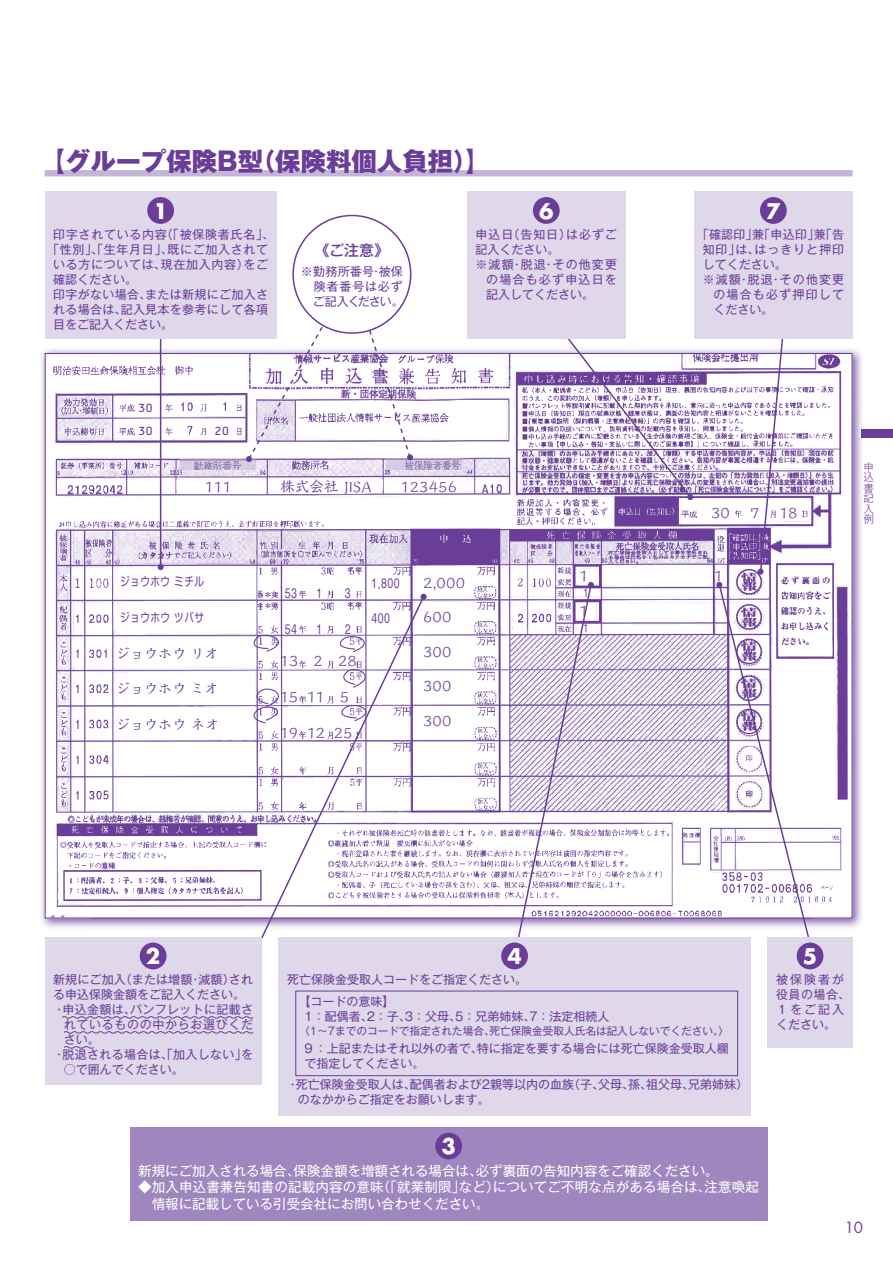
<style>
.page{position:relative;width:893px;height:1263px;background:#fff}
.page>*{position:absolute;margin:0;border:0;box-sizing:border-box;transform-origin:0 0}
.t1{font:800 25.5px "Gothic MB101 Pro";letter-spacing:-.005em;color:#6a3d98}
.t2{font:700 21px "Futura Std";color:#fff}
.t3{font:15px "Musashi Std";letter-spacing:-.055em;color:#6a3d98}
.t4{font:15px "Musashi Std";letter-spacing:-.035em;color:#6a3d98}
.t5{font:500 15px "Gothic MB101 Pro";color:#6a3d98}
.t6{font:15px "Futura Std";color:#6a3d98}
.t7{font:13.5px/16.5px "Gothic MB101 Pro";color:#fff}
.t8{font:12px/15px "Gothic MB101 Pro";letter-spacing:.01em;color:#6a3d98}
.t9{font:12px "Gothic MB101 Pro";letter-spacing:.055em;color:#6a3d98}
.t10{font:12px "Shin M Go Pro";letter-spacing:.05em;color:#6a3d98;scale:.8 1}
.t11{font:12px "Gothic MB101 Pro";letter-spacing:.08em;color:#6a3d98}
.t12{font:12px "Gothic MB101 Pro";letter-spacing:.085em;color:#6a3d98}
.t13{font:12px/15px "Gothic MB101 Pro";letter-spacing:.165em;color:#6a3d98}
.t14{font:12px "Gothic MB101 Pro";letter-spacing:.1em;color:#6a3d98}
.t15{font:12px "Gothic MB101 Pro";letter-spacing:.06em;color:#6a3d98}
.t16{font:11.25px/23.4px "OCRB Std";color:#6a3d98}
.t17{font:10.65px "Gothic MB101 Pro";color:#6a3d98}
.t18{font:300 10.5px/10.5px "Gothic MB101 Pro";color:#6a3d98;text-align:justify}
.t19{font:10.5px "Shin M Go Pro";color:#6a3d98;scale:.8 1}
.t20{font:800 expanded 9.9px/9.9px "Ryumin Pro";color:#6a3d98;scale:1.67 1}
.t21{font:9px "Gothic MB101 Pro";color:#6a3d98}
</style>
<div class="page">
<img style="left:41px;top:347px;width:821px;height:53px">
<img style="left:41px;top:400px;width:49px;height:528px">
<img style="left:813px;top:400px;width:49px;height:528px">
<img style="left:90px;top:918px;width:626px;height:10px">
<svg style="left:45px;top:353px;width:808px;height:565px"></svg>
<div style="left:736px;top:569px;width:26px;height:25px;border:1px solid #6a3d98;border-radius:50%"></div>
<svg style="left:248px;top:628px;width:10px;height:25px"></svg>
<svg style="left:247px;top:682px;width:11px;height:42px"></svg>
<svg style="left:553px;top:319px;width:140px;height:181px"></svg>
<div style="left:467px;top:191px;width:158px;height:148px;background:#dfd7ea"></div>
<div style="left:533px;top:197px;width:27px;height:27px;background:#6a3d98;border-radius:50%"></div>
<hr style="left:160px;top:328px;width:1px;height:239px;background:#6a3d98">
<svg style="left:158px;top:564px;width:6px;height:6px"></svg>
<div style="left:45px;top:191px;width:232px;height:148px;background:#dfd7ea"></div>
<div style="left:147px;top:197px;width:27px;height:27px;background:#6a3d98;border-radius:50%"></div>
<img style="left:181px;top:459px;width:75px;height:11px">
<img style="left:386px;top:459px;width:75px;height:11px">
<svg style="left:246px;top:271px;width:167px;height:191px"></svg>
<div style="left:293px;top:215px;width:118px;height:118px;background:#fff;border-radius:50%"></div>
<div style="left:292px;top:215px;width:119px;height:119px;border:2px solid #6a3d98;border-radius:50%"></div>
<div style="left:130px;top:1127px;width:638px;height:93px;background:#9f86be"></div>
<div style="left:435px;top:1132px;width:27px;height:27px;background:#6a3d98;border-radius:50%"></div>
<svg style="left:258px;top:595px;width:168px;height:348px"></svg>
<svg style="left:421px;top:594px;width:6px;height:6px"></svg>
<svg style="left:513px;top:582px;width:81px;height:355px"></svg>
<svg style="left:716px;top:582px;width:97px;height:355px"></svg>
<div style="left:45px;top:937px;width:217px;height:147px;background:#dfd7ea"></div>
<svg style="left:62px;top:1016px;width:192px;height:3px"></svg>
<svg style="left:63px;top:1031px;width:191px;height:3px"></svg>
<svg style="left:63px;top:1046px;width:31px;height:3px"></svg>
<div style="left:140px;top:942px;width:27px;height:27px;background:#6a3d98;border-radius:50%"></div>
<div style="left:279px;top:937px;width:472px;height:178px;background:#dfd7ea"></div>
<div style="left:501px;top:942px;width:27px;height:27px;background:#6a3d98;border-radius:50%"></div>
<div style="left:296px;top:991px;width:442px;height:85px;border:1px solid #6a3d98"></div>
<svg style="left:758px;top:339px;width:28px;height:236px"></svg>
<div style="left:694px;top:191px;width:159px;height:148px;background:#dfd7ea"></div>
<div style="left:760px;top:197px;width:27px;height:27px;background:#6a3d98;border-radius:50%"></div>
<div style="left:767px;top:937px;width:86px;height:110px;background:#dfd7ea"></div>
<div style="left:797px;top:942px;width:26px;height:27px;background:#6a3d98;border-radius:50%"></div>
<div style="left:45px;top:170px;width:808px;height:6px;background:#c3b5d8"></div>
<div style="left:137px;top:402px;width:17px;height:13px;background:#fff"></div>
<div style="left:137px;top:425px;width:17px;height:13px;background:#fff"></div>
<div style="left:213px;top:425px;width:17px;height:13px;background:#fff"></div>
<div style="left:861px;top:429px;width:32px;height:9px;background:#6a3d98"></div>
<h1 class="t1" style="left:40px;top:140px;width:452px">【グループ保険B型（保険料個人負担）】</h1>
<h2 class="t2" style="left:153px;top:197px;width:16px">1</h2>
<p class="t15" style="left:53px;top:224px;width:222px">印字されている内容（「被保険者氏名」、</p>
<p class="t9" style="left:47px;top:239px;width:222px">「性別」、「生年月日」、既にご加入されて</p>
<p class="t9" style="left:53px;top:254px;width:216px">いる方については、現在加入内容）をご</p>
<p class="t8" style="left:53px;top:270px;width:86px">確認ください。</p>
<p class="t8" style="left:53px;top:285px;width:216px">印字がない場合、または新規にご加入さ</p>
<p class="t8" style="left:53px;top:300px;width:216px">れる場合は、記入見本を参考にして各項</p>
<p class="t8" style="left:53px;top:315px;width:122px">目をご記入ください。</p>
<p class="t5" style="left:314px;top:238px;width:77px">《ご注意》</p>
<p class="t8" style="left:313px;top:262px;width:92px;text-align:justify;text-indent:-12px">※勤務所番号・被保険者番号は必ずご記入ください。</p>
<h2 class="t2" style="left:539px;top:197px;width:16px">6</h2>
<p class="t11" style="left:476px;top:224px;width:143px">申込日（告知日）は必ずご</p>
<p class="t8" style="left:476px;top:240px;width:85px">記入ください。</p>
<p class="t12" style="left:476px;top:254px;width:143px">※減額・脱退・その他変更</p>
<p class="t14" style="left:486px;top:269px;width:132px">の場合も必ず申込日を</p>
<p class="t8" style="left:486px;top:285px;width:109px">記入してください。</p>
<h2 class="t2" style="left:766px;top:197px;width:16px">7</h2>
<p class="t8" style="left:697px;top:225px;width:149px">「確認印」兼「申込印」兼「告</p>
<p class="t11" style="left:703px;top:239px;width:143px">知印」は、はっきりと押印</p>
<p class="t8" style="left:703px;top:255px;width:85px">してください。</p>
<p class="t12" style="left:703px;top:269px;width:143px">※減額・脱退・その他変更</p>
<p class="t14" style="left:713px;top:284px;width:132px">の場合も必ず押印して</p>
<p class="t8" style="left:713px;top:300px;width:61px">ください。</p>
<p class="t16" style="left:138px;top:396px;width:17px">30<br>30</p>
<p class="t16" style="left:214px;top:420px;width:17px">20</p>
<p class="t3" style="left:205px;top:476px;width:29px">111</p>
<p class="t10" style="left:120px;top:572px;width:106px">ジョウホウ ミチル</p>
<p class="t10" style="left:120px;top:607px;width:106px">ジョウホウ ツバサ</p>
<p class="t3" style="left:116px;top:642px;width:105px">ジョウホウ リオ</p>
<p class="t3" style="left:116px;top:678px;width:105px">ジョウホウ ミオ</p>
<p class="t3" style="left:116px;top:714px;width:106px">ジョウホウ ネオ</p>
<p class="t4" style="left:280px;top:476px;width:93px">株式会社 JISA</p>
<p class="t3" style="left:401px;top:476px;width:58px">123456</p>
<p class="t21" style="left:346px;top:562px;width:18px">＊＊</p>
<p class="t10" style="left:285px;top:584px;width:17px">53</p>
<p class="t10" style="left:316px;top:584px;width:9px">1</p>
<p class="t10" style="left:345px;top:584px;width:9px">3</p>
<p class="t10" style="left:285px;top:619px;width:17px">54</p>
<p class="t10" style="left:316px;top:619px;width:9px">1</p>
<p class="t10" style="left:345px;top:619px;width:9px">2</p>
<p class="t21" style="left:256px;top:587px;width:26px">＊＊＊</p>
<p class="t21" style="left:256px;top:598px;width:26px">＊＊＊</p>
<p class="t21" style="left:346px;top:597px;width:18px">＊＊</p>
<p class="t3" style="left:280px;top:650px;width:79px">13　2　28</p>
<p class="t3" style="left:280px;top:686px;width:71px">15 11 5</p>
<p class="t3" style="left:280px;top:721px;width:75px">19 12 25</p>
<p class="t10" style="left:371px;top:574px;width:37px">1,800</p>
<p class="t10" style="left:371px;top:609px;width:25px">400</p>
<p class="t3" style="left:423px;top:571px;width:44px">2,000</p>
<p class="t3" style="left:423px;top:606px;width:30px">600</p>
<p class="t3" style="left:423px;top:640px;width:30px">300</p>
<p class="t3" style="left:423px;top:675px;width:30px">300</p>
<p class="t3" style="left:423px;top:709px;width:30px">300</p>
<p class="t3" style="left:711px;top:502px;width:21px">30</p>
<p class="t3" style="left:750px;top:502px;width:12px">7</p>
<p class="t3" style="left:779px;top:502px;width:20px">18</p>
<p class="t3" style="left:579px;top:565px;width:12px">1</p>
<p class="t3" style="left:714px;top:565px;width:12px">1</p>
<p class="t3" style="left:579px;top:600px;width:12px">1</p>
<p class="t19" style="left:584px;top:584px;width:8px">1</p>
<p class="t19" style="left:584px;top:620px;width:8px">1</p>
<p class="t20" style="left:741px;top:571px;width:11px">情報</p>
<p class="t20" style="left:741px;top:606px;width:11px">情報</p>
<p class="t20" style="left:741px;top:641px;width:11px">情報</p>
<p class="t20" style="left:741px;top:678px;width:11px">情報</p>
<p class="t20" style="left:741px;top:711px;width:11px">情報</p>
<p class="t18" style="left:863px;top:460px;width:12px">申込書記入例</p>
<h2 class="t2" style="left:146px;top:942px;width:16px">2</h2>
<p class="t8" style="left:53px;top:971px;width:201px">新規にご加入（または増額・減額）され</p>
<p class="t8" style="left:53px;top:986px;width:194px">る申込保険金額をご記入ください。</p>
<p class="t8" style="left:53px;top:1001px;width:201px">・申込金額は、パンフレットに記載さ</p>
<p class="t9" style="left:64px;top:1015px;width:191px">れているものの中からお選びくだ</p>
<p class="t8" style="left:64px;top:1031px;width:37px">さい。</p>
<p class="t8" style="left:53px;top:1046px;width:201px">・脱退される場合は、「加入しない」を</p>
<p class="t8" style="left:64px;top:1061px;width:121px">○で囲んでください。</p>
<h2 class="t2" style="left:507px;top:942px;width:16px">4</h2>
<p class="t8" style="left:287px;top:971px;width:241px">死亡保険金受取人コードをご指定ください。</p>
<p class="t8" style="left:304px;top:992px;width:307px;text-indent:-6px">【コードの意味】<br>1：配偶者、2：子、3：父母、5：兄弟姉妹、7：法定相続人</p>
<p class="t17" style="left:299px;top:1022px;width:431px">〈1～7までのコードで指定された場合、死亡保険金受取人氏名は記入しないでください。〉</p>
<p class="t8" style="left:304px;top:1039px;width:426px">9 ：上記またはそれ以外の者で、特に指定を要する場合には死亡保険金受取人欄で指定してください。</p>
<p class="t8" style="left:298px;top:1076px;width:452px;text-indent:-11px">・死亡保険金受取人は、配偶者および2親等以内の血族（子、父母、孫、祖父母、兄弟姉妹）のなかからご指定をお願いします。</p>
<h2 class="t2" style="left:441px;top:1132px;width:16px">3</h2>
<p class="t7" style="left:138px;top:1160px;width:582px">新規にご加入される場合、保険金額を増額される場合は、必ず裏面の告知内容をご確認ください。</p>
<p class="t7" style="left:152px;top:1177px;width:609px;text-indent:-14px">◆ 加入申込書兼告知書の記載内容の意味（「就業制限」など）についてご不明な点がある場合は、注意喚起情報に記載している引受会社にお問い合わせください。</p>
<h2 class="t2" style="left:803px;top:942px;width:16px">5</h2>
<p class="t13" style="left:776px;top:971px;width:76px">被保険者が役員の場合、<br>１をご記入ください。</p>
<p class="t6" style="left:845px;top:1218px;width:20px">10</p>
</div>
